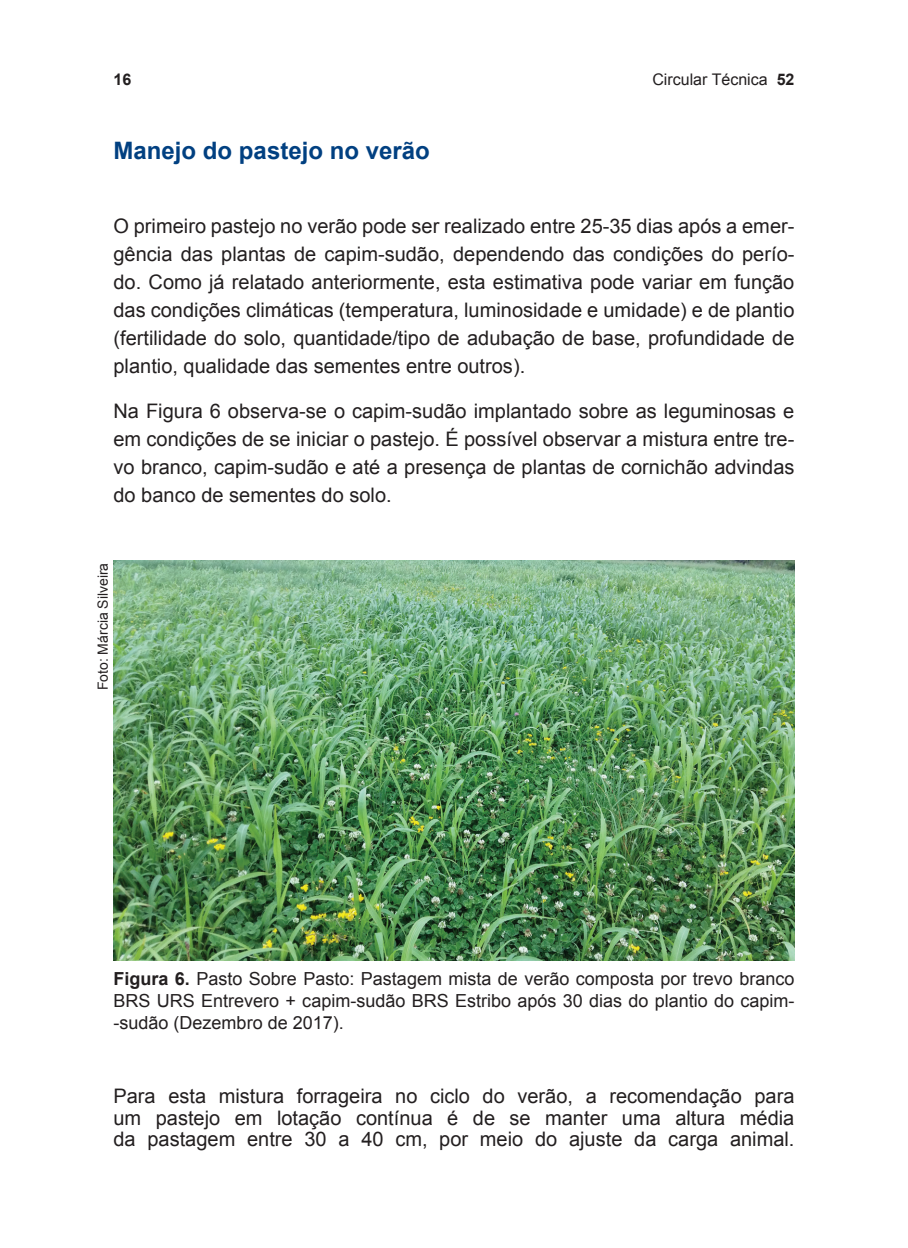
<style>
.page{position:relative;width:908px;height:1248px;background:#fff}
.page>*{position:absolute;margin:0;border:0;box-sizing:border-box;transform-origin:0 0}
.t1{font:700 24px "Arial";color:#014081}
.t2{font:20px/28px "Arial";color:#231f20;text-align:justify}
.t3{font:18px/21.6px "Arial";color:#231f20;text-align:justify}
.t4{font:16px "Arial";color:#231f20}
.t5{font:700 16px "Arial";color:#231f20}
.t6{font:14px "Arial";color:#231f20}
.s1{font-weight:700}
</style>
<div class="page">
<img style="left:113px;top:560px;width:681px;height:400px">
<p class="t5" style="left:113px;top:68px;width:19px">16</p>
<p class="t4" style="left:652px;top:68px;width:143px">Circular Técnica <span class="s1">52</span></p>
<p class="t1" style="left:113px;top:134px;width:318px">Manejo do pastejo no verão</p>
<p class="t2" style="left:113px;top:212px;width:682px">O primeiro pastejo no verão pode ser realizado entre 25-35 dias após a emer&shy;gência das plantas de capim-sudão, dependendo das condições do perío&shy;do. Como já relatado anteriormente, esta estimativa pode variar em função das condições climáticas (temperatura, luminosidade e umidade) e de plantio (fertilidade do solo, quantidade/tipo de adubação de base, profundidade de plantio, qualidade das sementes entre outros).</p>
<p class="t2" style="left:113px;top:397px;width:682px">Na Figura 6 observa-se o capim-sudão implantado sobre as leguminosas e em condições de se iniciar o pastejo. É possível observar a mistura entre tre&shy;vo branco, capim-sudão e até a presença de plantas de cornichão advindas do banco de sementes do solo.</p>
<p class="t6" style="left:93px;top:690px;width:129px;rotate:-90deg">Foto: Márcia Silveira</p>
<p class="t3" style="left:113px;top:968px;width:682px"><span class="s1">Figura 6.</span> Pasto Sobre Pasto: Pastagem mista de verão composta por trevo branco BRS URS Entrevero + capim-sudão BRS Estribo após 30 dias do plantio do capim--sudão (Dezembro de 2017).</p>
<p class="t2" style="left:113px;top:1084px;width:682px;line-height:21.6px">Para esta mistura forrageira no ciclo do verão, a recomendação para um pastejo em lotação contínua é de se manter uma altura média da pastagem entre 30 a 40 cm, por meio do ajuste da carga animal.</p>
</div>
